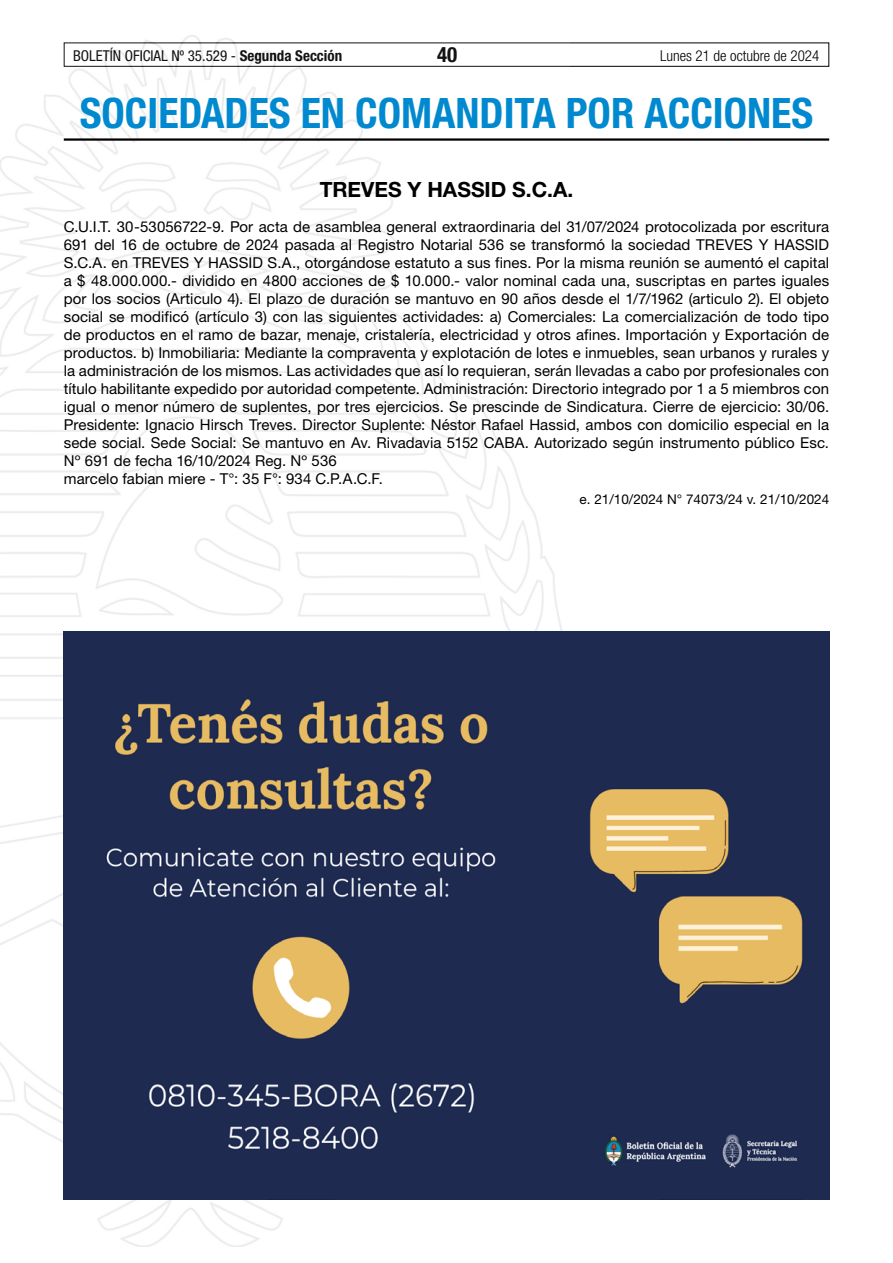
<style>
.page{position:relative;width:893px;height:1263px;background:#fff}
.page>*{position:absolute;margin:0;border:0;box-sizing:border-box;transform-origin:0 0}
.t1{font:700 condensed 42px "Helvetica Neue LT Std";color:#0089cf}
.t2{font:700 21px "Helvetica Neue LT Std";color:#000}
.t3{font:700 condensed 21px "Helvetica Neue LT Std";color:#000}
.t4{font:15px/18px "Helvetica Neue LT Std";letter-spacing:.005em;color:#000}
.t5{font:condensed 15px "Helvetica Neue LT Std";color:#000}
.t6{font:300 condensed 15px "Helvetica Neue LT Std";color:#000}
.t7{font:13.5px "Helvetica Neue LT Std";color:#000}
.s1{font-weight:700}
</style>
<div class="page">
<div style="left:64px;top:43px;width:765px;height:24px;border:1px solid #000"></div>
<img style="left:0;top:35px;width:569px;height:1211px">
<hr style="left:64px;top:138px;width:765px;height:3px;background:#000">
<img style="left:64px;top:631px;width:765px;height:568px">
<p class="t5" style="left:73px;top:47px;width:271px">BOLETÍN OFICIAL Nº 35.529 - <span class="s1">Segunda Sección</span></p>
<h2 class="t3" style="left:437px;top:42px;width:22px">40</h2>
<p class="t6" style="left:660px;top:47px;width:161px">Lunes 21 de octubre de 2024</p>
<h1 class="t1" style="left:80px;top:87px;width:735px">SOCIEDADES EN COMANDITA POR ACCIONES</h1>
<h2 class="t2" style="left:320px;top:177px;width:255px">TREVES Y HASSID S.C.A.</h2>
<p class="t4" style="left:64px;top:218px;width:767px">C.U.I.T. 30-53056722-9. Por acta de asamblea general extraordinaria del 31/07/2024 protocolizada por escritura 691 del 16 de octubre de 2024 pasada al Registro Notarial 536 se transformó la sociedad TREVES Y HASSID S.C.A. en TREVES Y HASSID S.A., otorgándose estatuto a sus fines. Por la misma reunión se aumentó el capital a $ 48.000.000.- dividido en 4800 acciones de $ 10.000.- valor nominal cada una, suscriptas en partes iguales por los socios (Articulo 4). El plazo de duración se mantuvo en 90 años desde el 1/7/1962 (articulo 2). El objeto social se modificó (artículo 3) con las siguientes actividades: a) Comerciales: La comercialización de todo tipo de productos en el ramo de bazar, menaje, cristalería, electricidad y otros afines. Importación y Exportación de productos. b) Inmobiliaria: Mediante la compraventa y explotación de lotes e inmuebles, sean urbanos y rurales y la administración de los mismos. Las actividades que así lo requieran, serán llevadas a cabo por profesionales con título habilitante expedido por autoridad competente. Administración: Directorio integrado por 1 a 5 miembros con igual o menor número de suplentes, por tres ejercicios. Se prescinde de Sindicatura. Cierre de ejercicio: 30/06.<br>Presidente: Ignacio Hirsch Treves. Director Suplente: Néstor Rafael Hassid, ambos con domicilio especial en la sede social. Sede Social: Se mantuvo en Av. Rivadavia 5152 CABA. Autorizado según instrumento público Esc.<br>Nº 691 de fecha 16/10/2024 Reg. Nº 536<br>marcelo fabian miere - T°: 35 F°: 934 C.P.A.C.F.</p>
<p class="t7" style="left:580px;top:491px;width:251px">e. 21/10/2024 N° 74073/24 v. 21/10/2024</p>
</div>
